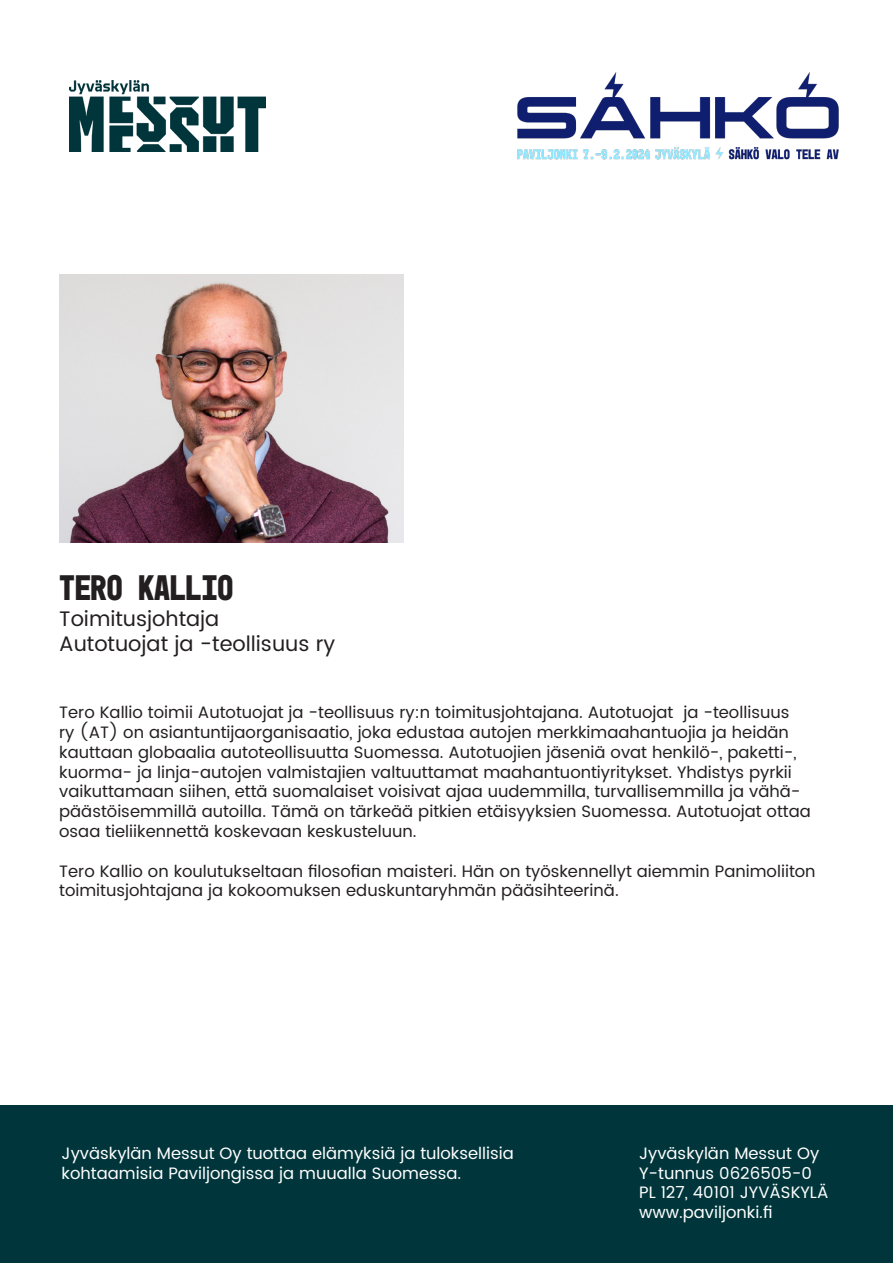
<style>
.page{position:relative;width:893px;height:1263px;background:#fff}
.page>*{position:absolute;margin:0;border:0;box-sizing:border-box;transform-origin:0 0}
.t1{font:700 36px "Mono 45 Headline";color:#231f20}
.t2{font:21px "Poppins";color:#231f20}
.t3{font:16.5px/19.8px "Poppins";color:#231f20}
.t4{font:16.5px "Poppins";color:#fff}
</style>
<div class="page">
<img style="left:69px;top:81px;width:197px;height:71px">
<img style="left:517px;top:72px;width:322px;height:88px">
<div style="left:0;top:1106px;width:893px;height:157px;background:#00363b"></div>
<img style="left:59px;top:274px;width:345px;height:268px">
<p class="t1" style="left:59px;top:567px;width:176px">TERO KALLIO</p>
<p class="t2" style="left:59px;top:603px;width:162px">Toimitusjohtaja</p>
<p class="t2" style="left:59px;top:628px;width:277px">Autotuojat ja -teollisuus ry</p>
<p class="t3" style="left:59px;top:703px;width:753px">Tero Kallio toimii Autotuojat ja -teollisuus ry:n toimitusjohtajana. Autotuojat ja -teollisuus<br>ry (AT) on asiantuntijaorganisaatio, joka edustaa autojen merkkimaahantuojia ja heidän kauttaan globaalia autoteollisuutta Suomessa. Autotuojien jäseniä ovat henkilö-, paketti-, kuorma- ja linja-autojen valmistajien valtuuttamat maahantuontiyritykset. Yhdistys pyrkii vaikuttamaan siihen, että suomalaiset voisivat ajaa uudemmilla, turvallisemmilla ja vähä&shy;päästöisemmillä autoilla. Tämä on tärkeää pitkien etäisyyksien Suomessa. Autotuojat ottaa osaa tieliikennettä koskevaan keskusteluun.</p>
<p class="t3" style="left:59px;top:861px;width:758px">Tero Kallio on koulutukseltaan filosofian maisteri. Hän on työskennellyt aiemmin Panimoliiton toimitusjohtajana ja kokoomuksen eduskuntaryhmän pääsihteerinä.</p>
<p class="t4" style="left:62px;top:1141px;width:454px">Jyväskylän Messut Oy tuottaa elämyksiä ja tuloksellisia</p>
<p class="t4" style="left:62px;top:1161px;width:401px">kohtaamisia Paviljongissa ja muualla Suomessa.</p>
<p class="t4" style="left:639px;top:1141px;width:182px">Jyväskylän Messut Oy</p>
<p class="t4" style="left:639px;top:1161px;width:174px">Y-tunnus 0626505-0</p>
<p class="t4" style="left:639px;top:1180px;width:191px">PL 127, 40101 JYVÄSKYLÄ</p>
<p class="t4" style="left:639px;top:1200px;width:135px">www.paviljonki.fi</p>
</div>
